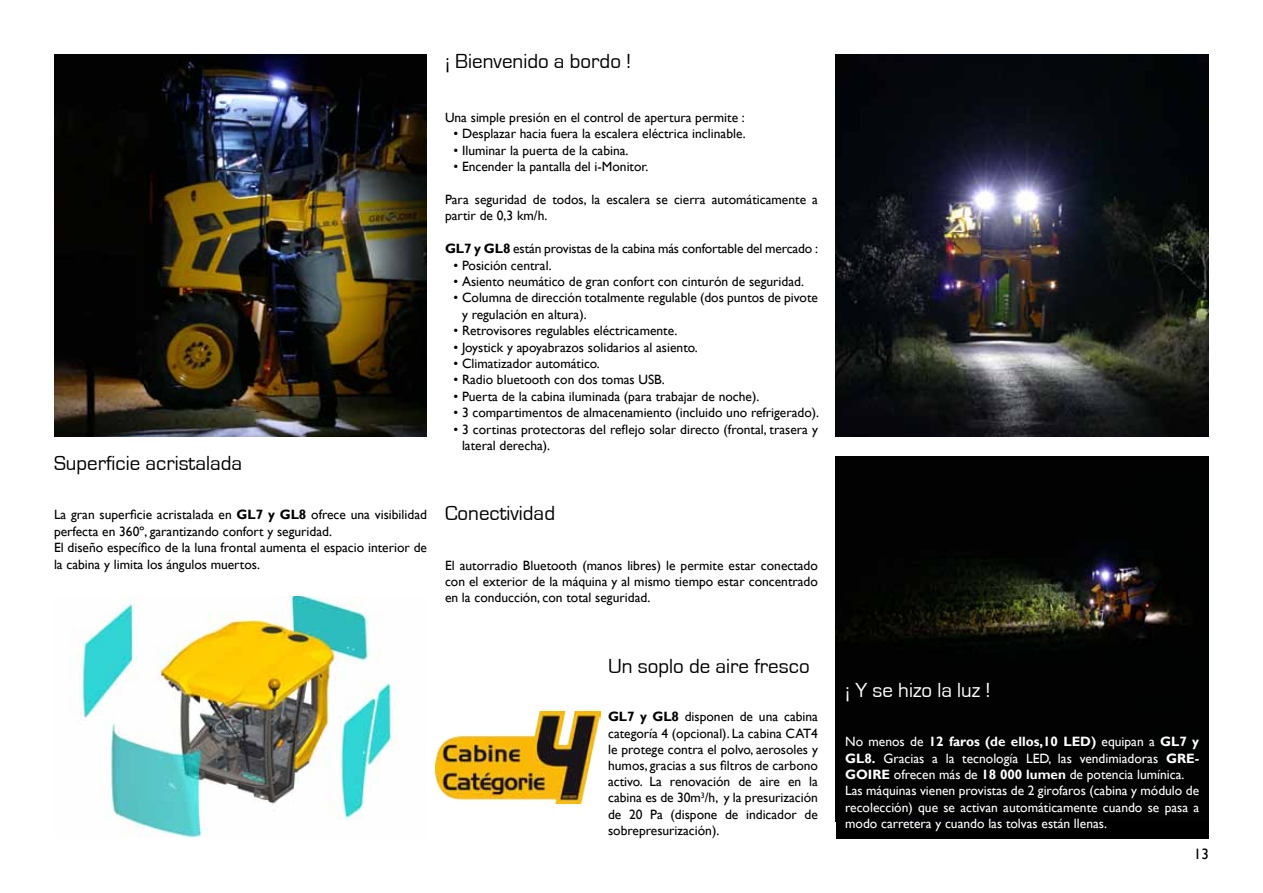
<style>
.page{position:relative;width:1263px;height:893px;background:#fff}
.page>*{position:absolute;margin:0;border:0;box-sizing:border-box;transform-origin:0 0}
.t1{font:21px "Eurostile";color:#000}
.t2{font:21px "Eurostile";color:#fff}
.t3{font:15px "Gill Sans";color:#000}
.t4{font:13.5px/16.4px "Gill Sans";color:#000}
.t5{font:13.5px/16.4px "Gill Sans";color:#fff}
.s1{font-weight:700}
</style>
<div class="page">
<img style="left:78px;top:597px;width:320px;height:241px">
<div style="left:836px;top:456px;width:373px;height:383px;background:#000"></div>
<img style="left:836px;top:549px;width:346px;height:96px">
<img style="left:836px;top:54px;width:373px;height:383px">
<img style="left:54px;top:54px;width:373px;height:383px">
<img style="left:435px;top:711px;width:166px;height:92px">
<h1 class="t1" style="left:54px;top:452px;width:190px">Superficie acristalada</h1>
<p class="t4" style="left:54px;top:507px;width:374px">La gran superficie acristalada en <span class="s1">GL7 y GL8</span> ofrece una visibilidad perfecta en 360º, garantizando confort y seguridad.<br>El diseño específico de la luna frontal aumenta el espacio interior de la cabina y limita los ángulos muertos.</p>
<h1 class="t1" style="left:445px;top:50px;width:188px">¡ Bienvenido a bordo !</h1>
<p class="t4" style="left:445px;top:109px;width:301px">Una simple presión en el control de apertura permite :</p>
<p class="t4" style="left:453px;top:126px;width:294px">• Desplazar hacia fuera la escalera eléctrica inclinable.</p>
<p class="t4" style="left:453px;top:142px;width:177px">• Iluminar la puerta de la cabina.</p>
<p class="t4" style="left:453px;top:159px;width:196px">• Encender la pantalla del i-Monitor.</p>
<p class="t4" style="left:445px;top:191px;width:374px">Para seguridad de todos, la escalera se cierra automáticamente a partir de 0,3 km/h.</p>
<p class="t4" style="left:445px;top:241px;width:375px"><span class="s1">GL7 y GL8</span> están provistas de la cabina más confortable del mercado :</p>
<p class="t4" style="left:453px;top:257px;width:100px">• Posición central.</p>
<p class="t4" style="left:453px;top:273px;width:352px">• Asiento neumático de gran confort con cinturón de seguridad.</p>
<p class="t4" style="left:462px;top:290px;width:357px;text-indent:-9px">• Columna de dirección totalmente regulable (dos puntos de pivote y regulación en altura).</p>
<p class="t4" style="left:453px;top:323px;width:225px">• Retrovisores regulables eléctricamente.</p>
<p class="t4" style="left:453px;top:339px;width:246px">• Joystick y apoyabrazos solidarios al asiento.</p>
<p class="t4" style="left:453px;top:356px;width:148px">• Climatizador automático.</p>
<p class="t4" style="left:453px;top:372px;width:213px">• Radio bluetooth con dos tomas USB.</p>
<p class="t4" style="left:453px;top:388px;width:307px">• Puerta de la cabina iluminada (para trabajar de noche).</p>
<p class="t4" style="left:453px;top:405px;width:367px">• 3 compartimentos de almacenamiento (incluido uno refrigerado).</p>
<p class="t4" style="left:462px;top:421px;width:357px;text-indent:-9px">• 3 cortinas protectoras del reflejo solar directo (frontal, trasera y lateral derecha).</p>
<h1 class="t1" style="left:445px;top:502px;width:112px">Conectividad</h1>
<p class="t4" style="left:445px;top:557px;width:374px;text-align:justify">El autorradio Bluetooth (manos libres) le permite estar conectado con el exterior de la máquina y al mismo tiempo estar concentrado en la conducción, con total seguridad.</p>
<h1 class="t1" style="left:608px;top:654px;width:203px">Un soplo de aire fresco</h1>
<p class="t4" style="left:608px;top:709px;width:211px;text-align:justify"><span class="s1">GL7 y GL8</span> disponen de una cabina categoría 4 (opcional). La cabina CAT4 le protege contra el polvo, aerosoles y humos, gracias a sus filtros de carbono activo. La renovación de aire en la cabina es de 30m<sup>3</sup>/h, y la presurización de 20 Pa (dispone de indicador de sobrepresurización).</p>
<h1 class="t2" style="left:845px;top:679px;width:147px">¡ Y se hizo la luz !</h1>
<p class="t5" style="left:845px;top:734px;width:355px">No menos de <span class="s1">12 faros (de ellos,10 LED)</span> equipan a <span class="s1">GL7 y GL8.</span> Gracias a la tecnología LED, las vendimiadoras <span class="s1">GRE-GOIRE</span> ofrecen más de <span class="s1">18 000 lumen</span> de potencia lumínica.<br>Las máquinas vienen provistas de 2 girofaros (cabina y módulo de recolección) que se activan automáticamente cuando se pasa a modo carretera y cuando las tolvas están llenas.</p>
<p class="t3" style="left:1194px;top:846px;width:16px">13</p>
</div>
